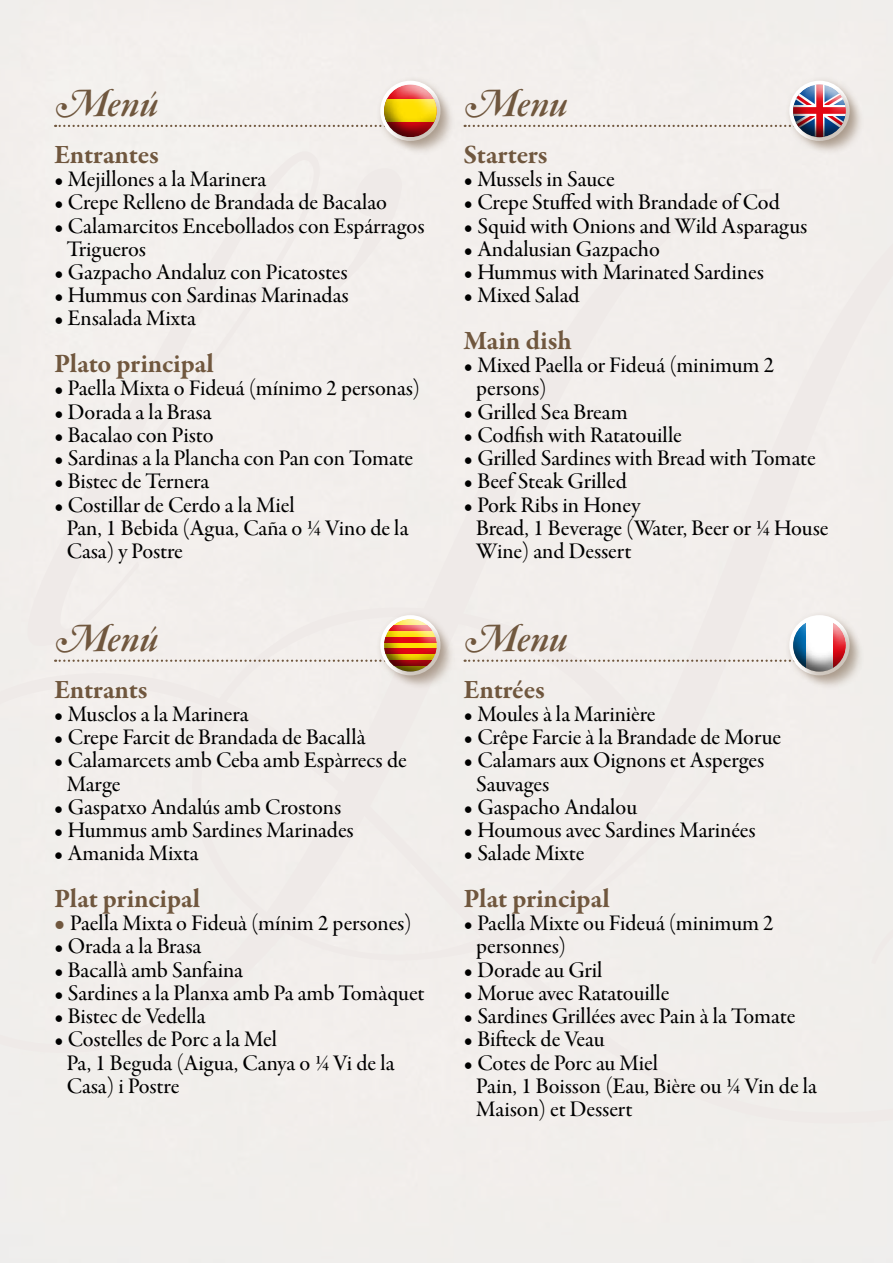
<style>
.page{position:relative;width:893px;height:1263px;background:#f1eeec}
.page>*{position:absolute;margin:0;border:0;box-sizing:border-box;transform-origin:0 0}
.t1{font:43.5px "Garamond Premr Pro Smbd It Disp";color:#70573e}
.t2{font:700 27px "Garamond Premr Pro";letter-spacing:-.01em;color:#70573e}
.t3{font:22.5px/23.2px "Garamond Premr Pro Med Subh";color:#000}
.s1{font-family:"Garamond Premr Pro";font-weight:700;font-size:27px;color:#70573e}
</style>
<div class="page">
<div style="left:0;top:150px;width:893px;height:973px;background:#f2eeec"></div>
<svg style="left:55px;top:125px;width:321px;height:2px"></svg>
<svg style="left:55px;top:660px;width:321px;height:2px"></svg>
<svg style="left:465px;top:660px;width:320px;height:2px"></svg>
<div style="left:376px;top:610px;width:75px;height:76px;background:#efeae8"></div>
<div style="left:785px;top:610px;width:75px;height:76px;background:#f2eeec"></div>
<div style="left:387px;top:622px;width:68px;height:68px;background:#70573e;opacity:.34"></div>
<div style="left:382px;top:616px;width:55px;height:40px;background:#fff;opacity:.75"></div>
<div style="left:382px;top:620px;width:55px;height:53px;background:#000;opacity:.75"></div>
<div style="left:796px;top:622px;width:68px;height:68px;background:#70573e;opacity:.34"></div>
<div style="left:791px;top:616px;width:55px;height:40px;background:#fff;opacity:.75"></div>
<div style="left:791px;top:620px;width:55px;height:53px;background:#000;opacity:.75"></div>
<div style="left:376px;top:76px;width:75px;height:76px;background:#f3efec"></div>
<div style="left:785px;top:76px;width:75px;height:76px;background:#f2eeec"></div>
<div style="left:387px;top:87px;width:68px;height:69px;background:#70573e;opacity:.34"></div>
<div style="left:382px;top:82px;width:55px;height:40px;background:#fff;opacity:.75"></div>
<div style="left:382px;top:86px;width:55px;height:53px;background:#000;opacity:.75"></div>
<div style="left:796px;top:87px;width:68px;height:69px;background:#70573e;opacity:.34"></div>
<div style="left:465px;top:84px;width:326px;height:53px;background:#f3efec"></div>
<div style="left:791px;top:82px;width:55px;height:40px;background:#fff;opacity:.75"></div>
<div style="left:791px;top:86px;width:55px;height:53px;background:#000;opacity:.75"></div>
<h1 class="t1" style="left:54px;top:80px;width:106px">Menú</h1>
<p class="t2" style="left:54px;top:138px;width:106px">Entrantes</p>
<p class="t3" style="left:54px;top:168px;width:214px">• Mejillones a la Marinera</p>
<p class="t3" style="left:54px;top:192px;width:334px">• Crepe Relleno de Brandada de Bacalao</p>
<p class="t3" style="left:67px;top:215px;width:359px;text-indent:-13px">• Calamarcitos Encebollados con Espárragos<br>Trigueros</p>
<p class="t3" style="left:54px;top:261px;width:295px">• Gazpacho Andaluz con Picatostes</p>
<p class="t3" style="left:54px;top:285px;width:296px">• Hummus con Sardinas Marinadas</p>
<p class="t3" style="left:54px;top:308px;width:143px">• Ensalada Mixta</p>
<p class="t2" style="left:54px;top:347px;width:161px">Plato principal</p>
<p class="t3" style="left:54px;top:378px;width:368px">• Paella Mixta o Fideuá (mínimo 2 personas)</p>
<p class="t3" style="left:54px;top:401px;width:159px">• Dorada a la Brasa</p>
<p class="t3" style="left:54px;top:424px;width:161px">• Bacalao con Pisto</p>
<p class="t3" style="left:54px;top:447px;width:361px">• Sardinas a la Plancha con Pan con Tomate</p>
<p class="t3" style="left:54px;top:471px;width:157px">• Bistec de Ternera</p>
<p class="t3" style="left:67px;top:494px;width:343px;text-indent:-13px">• Costillar de Cerdo a la Miel<br>Pan, 1 Bebida (Agua, Caña o ¼ Vino de la<br>Casa) y Postre</p>
<h1 class="t1" style="left:54px;top:615px;width:106px">Menú</h1>
<p class="t2" style="left:54px;top:672px;width:95px">Entrants</p>
<p class="t3" style="left:54px;top:703px;width:196px">• Musclos a la Marinera</p>
<p class="t3" style="left:54px;top:726px;width:313px">• Crepe Farcit de Brandada de Bacallà</p>
<p class="t3" style="left:67px;top:750px;width:341px;text-indent:-13px">• Calamarcets amb Ceba amb Espàrrecs de<br>Marge</p>
<p class="t3" style="left:54px;top:796px;width:289px">• Gaspatxo Andalús amb Crostons</p>
<p class="t3" style="left:54px;top:819px;width:301px">• Hummus amb Sardines Marinades</p>
<p class="t3" style="left:54px;top:843px;width:146px">• Amanida Mixta</p>
<p class="t2" style="left:54px;top:882px;width:148px">Plat principal</p>
<p class="t3" style="left:54px;top:912px;width:359px"><span class="s1">•</span> Paella Mixta o Fideuà (mínim 2 persones)</p>
<p class="t3" style="left:54px;top:936px;width:149px">• Orada a la Brasa</p>
<p class="t3" style="left:54px;top:959px;width:190px">• Bacallà amb Sanfaina</p>
<p class="t3" style="left:54px;top:982px;width:372px">• Sardines a la Planxa amb Pa amb Tomàquet</p>
<p class="t3" style="left:54px;top:1005px;width:153px">• Bistec de Vedella</p>
<p class="t3" style="left:67px;top:1029px;width:329px;text-indent:-13px">• Costelles de Porc a la Mel<br>Pa, 1 Beguda (Aigua, Canya o ¼ Vi de la<br>Casa) i Postre</p>
<h1 class="t1" style="left:463px;top:80px;width:106px">Menu</h1>
<p class="t2" style="left:463px;top:138px;width:86px">Starters</p>
<p class="t3" style="left:463px;top:168px;width:153px">• Mussels in Sauce</p>
<p class="t3" style="left:463px;top:192px;width:318px">• Crepe Stuffed with Brandade of Cod</p>
<p class="t3" style="left:463px;top:215px;width:345px">• Squid with Onions and Wild Asparagus</p>
<p class="t3" style="left:463px;top:238px;width:198px">• Andalusian Gazpacho</p>
<p class="t3" style="left:463px;top:261px;width:302px">• Hummus with Marinated Sardines</p>
<p class="t3" style="left:463px;top:285px;width:118px">• Mixed Salad</p>
<p class="t2" style="left:463px;top:324px;width:110px">Main dish</p>
<p class="t3" style="left:476px;top:354px;width:299px;text-indent:-13px">• Mixed Paella or Fideuá (minimum 2 persons)</p>
<p class="t3" style="left:463px;top:401px;width:166px">• Grilled Sea Bream</p>
<p class="t3" style="left:463px;top:424px;width:220px">• Codfish with Ratatouille</p>
<p class="t3" style="left:463px;top:447px;width:354px">• Grilled Sardines with Bread with Tomate</p>
<p class="t3" style="left:463px;top:471px;width:165px">• Beef Steak Grilled</p>
<p class="t3" style="left:476px;top:494px;width:354px;text-indent:-13px">• Pork Ribs in Honey<br>Bread, 1 Beverage (Water, Beer or ¼ House<br>Wine) and Dessert</p>
<h1 class="t1" style="left:463px;top:615px;width:106px">Menu</h1>
<p class="t2" style="left:463px;top:672px;width:83px">Entrées</p>
<p class="t3" style="left:463px;top:703px;width:194px">• Moules à la Marinière</p>
<p class="t3" style="left:463px;top:726px;width:319px">• Crêpe Farcie à la Brandade de Morue</p>
<p class="t3" style="left:476px;top:750px;width:290px;text-indent:-13px">• Calamars aux Oignons et Asperges<br>Sauvages</p>
<p class="t3" style="left:463px;top:796px;width:175px">• Gaspacho Andalou</p>
<p class="t3" style="left:463px;top:819px;width:294px">• Houmous avec Sardines Marinées</p>
<p class="t3" style="left:463px;top:843px;width:122px">• Salade Mixte</p>
<p class="t2" style="left:463px;top:882px;width:148px">Plat principal</p>
<p class="t3" style="left:476px;top:912px;width:299px;text-indent:-13px">• Paella Mixte ou Fideuá (minimum 2 personnes)</p>
<p class="t3" style="left:463px;top:959px;width:141px">• Dorade au Gril</p>
<p class="t3" style="left:463px;top:982px;width:207px">• Morue avec Ratatouille</p>
<p class="t3" style="left:463px;top:1005px;width:333px">• Sardines Grillées avec Pain à la Tomate</p>
<p class="t3" style="left:463px;top:1029px;width:143px">• Bifteck de Veau</p>
<p class="t3" style="left:476px;top:1052px;width:342px;text-indent:-13px">• Cotes de Porc au Miel<br>Pain, 1 Boisson (Eau, Bière ou ¼ Vin de la<br>Maison) et Dessert</p>
</div>
